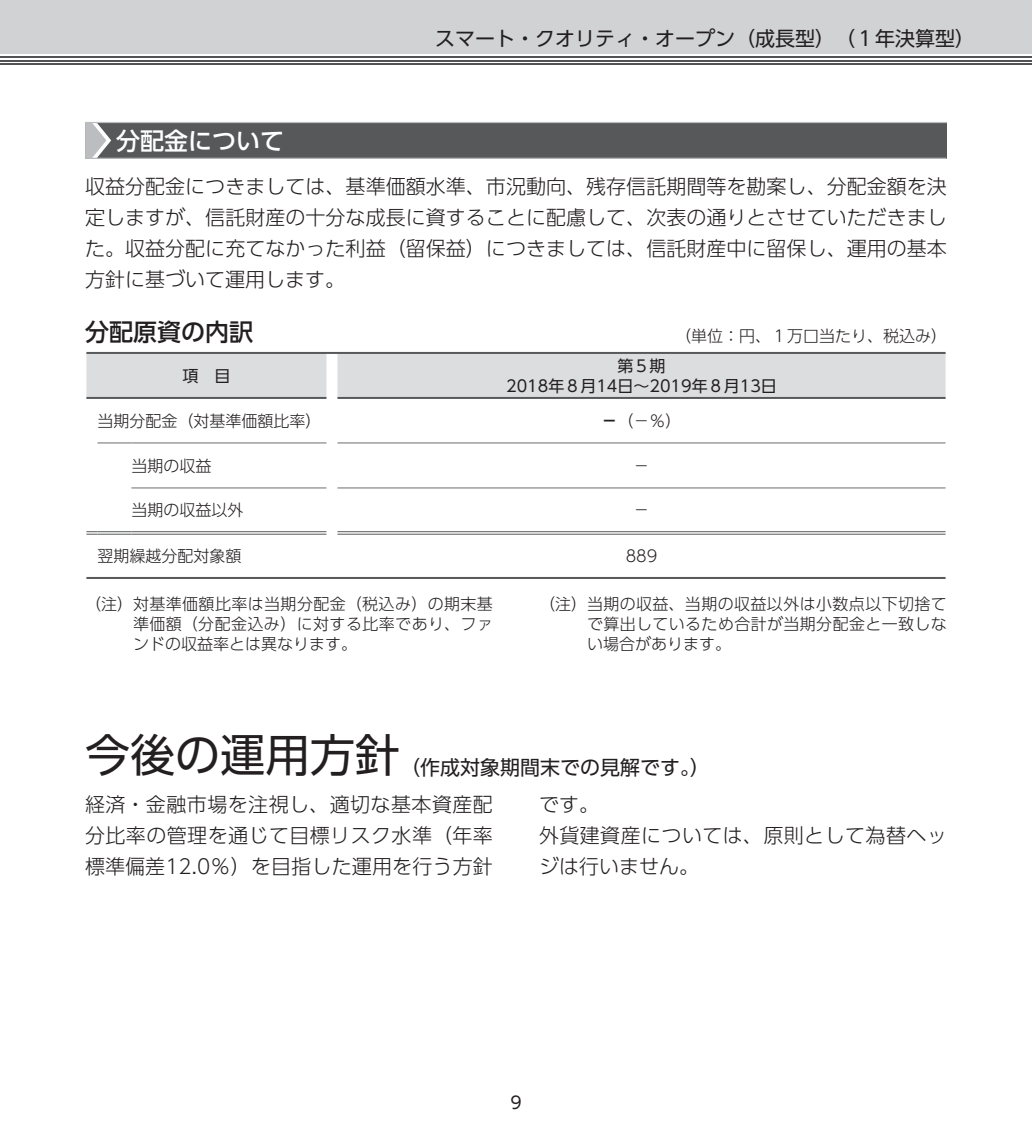
<style>
.page{position:relative;width:1032px;height:1134px;background:#fff}
.page>*{position:absolute;margin:0;border:0;box-sizing:border-box;transform-origin:0 0}
.t1{font:45px "UD Shin Go Pro Regular 90 msp RKSJ H";color:#231f20}
.t2{font:24px "UD Shin Go Pro Medium 90 msp RKSJ H";color:#fff}
.t3{font:24px "UD Shin Go Pro Medium 90 msp RKSJ H";color:#231f20}
.t4{font:20px/31px "UD Shin Go Pro Light 90 msp RKSJ H";letter-spacing:.005em;color:#231f20;text-align:justify}
.t5{font:20px "UD Shin Go Pro Regular 90 msp RKSJ H";color:#231f20}
.t6{font:17px "UD Shin Go Pro Regular 90 msp RKSJ H";color:#231f20}
.t7{font:16px/20px "UD Shin Go Pro Light 90 msp RKSJ H";letter-spacing:.025em;color:#231f20;text-align:justify}
.t8{font:16px "UD Shin Go Pro Light 90 msp RKSJ H";color:#231f20}
.t9{font:16px/20px "UD Shin Go Pro Regular 90 msp RKSJ H";color:#231f20;text-align:center}
.s1{font-family:"UD Shin Go Pro De Bold 90 msp RKSJ H"}
</style>
<div class="page">
<div style="left:0;top:0;width:1032px;height:54px;background:#d1d2d4"></div>
<hr style="left:0;top:63px;width:1032px;height:2px;background:#535355">
<hr style="left:0;top:60px;width:1032px;height:1px;background:#535355">
<hr style="left:0;top:56px;width:1032px;height:2px;background:#535355">
<div style="left:85px;top:122px;width:862px;height:36px;background:#57585a"></div>
<hr style="left:85px;top:158px;width:861px;height:1px;background:#bcbdc0">
<hr style="left:85px;top:122px;width:862px;height:1px;background:#bcbdc0">
<svg style="left:85px;top:123px;width:26px;height:35px"></svg>
<div style="left:86px;top:354px;width:859px;height:44px;background:#dcdddf"></div>
<hr style="left:337px;top:443px;width:608px;height:1px;background:#6c6d70">
<hr style="left:337px;top:488px;width:608px;height:1px;background:#6c6d70">
<hr style="left:131px;top:443px;width:195px;height:1px;background:#6c6d70">
<hr style="left:131px;top:488px;width:195px;height:1px;background:#6c6d70">
<hr style="left:86px;top:352px;width:859px;height:2px;background:#57585a">
<hr style="left:97px;top:443px;width:34px;height:1px;background:#6c6d70">
<hr style="left:86px;top:397px;width:240px;height:2px;background:#57585a">
<hr style="left:337px;top:397px;width:608px;height:2px;background:#57585a">
<hr style="left:86px;top:577px;width:859px;height:2px;background:#57585a">
<svg style="left:86px;top:531px;width:11px;height:4px"></svg>
<hr style="left:97px;top:531px;width:34px;height:1px;background:#57585a">
<hr style="left:97px;top:534px;width:34px;height:1px;background:#57585a">
<hr style="left:131px;top:531px;width:195px;height:1px;background:#57585a">
<hr style="left:131px;top:534px;width:195px;height:1px;background:#57585a">
<hr style="left:337px;top:531px;width:608px;height:1px;background:#57585a">
<hr style="left:337px;top:534px;width:608px;height:1px;background:#57585a">
<p class="t5" style="left:435px;top:31px;width:541px">スマート・クオリティ・オープン（成長型）（１年決算型）</p>
<p class="t2" style="left:116px;top:131px;width:170px">分配金について</p>
<p class="t4" style="left:85px;top:173px;width:863px">収益分配金につきましては、基準価額水準、市況動向、残存信託期間等を勘案し、分配金額を決定しますが、信託財産の十分な成長に資することに配慮して、次表の通りとさせていただきました。収益分配に充てなかった利益（留保益）につきましては、信託財産中に留保し、運用の基本方針に基づいて運用します。</p>
<p class="t3" style="left:85px;top:323px;width:170px">分配原資の内訳</p>
<p class="t8" style="left:675px;top:330px;width:273px">（単位：円、１万口当たり、税込み）</p>
<p class="t9" style="left:182px;top:368px;width:49px">項　目</p>
<p class="t9" style="left:506px;top:358px;width:272px">第５期<br>2018年８月14日～2019年８月13日</p>
<p class="t8" style="left:97px;top:415px;width:225px">当期分配金（対基準価額比率）</p>
<p class="t7" style="left:601px;top:413px;width:81px"><span class="s1">－</span>（－％）</p>
<p class="t7" style="left:131px;top:458px;width:81px">当期の収益</p>
<p class="t7" style="left:633px;top:458px;width:17px">－</p>
<p class="t8" style="left:131px;top:504px;width:113px">当期の収益以外</p>
<p class="t7" style="left:633px;top:502px;width:17px">－</p>
<p class="t8" style="left:97px;top:550px;width:145px">翌期繰越分配対象額</p>
<p class="t7" style="left:626px;top:548px;width:33px">889</p>
<p class="t7" style="left:133px;top:596px;width:361px;text-indent:-48px">（注）対基準価額比率は当期分配金（税込み）の期末基準価額（分配金込み）に対する比率であり、ファンドの収益率とは異なります。</p>
<p class="t7" style="left:587px;top:596px;width:361px;text-indent:-48px">（注）当期の収益、当期の収益以外は小数点以下切捨てで算出しているため合計が当期分配金と一致しない場合があります。</p>
<h1 class="t1" style="left:85px;top:738px;width:316px">今後の運用方針</h1>
<p class="t5" style="left:400px;top:759px;width:311px">（作成対象期間末での見解です。）</p>
<p class="t4" style="left:85px;top:791px;width:409px">経済・金融市場を注視し、適切な基本資産配分比率の管理を通じて目標リスク水準（年率標準偏差12.0％）を目指した運用を行う方針</p>
<p class="t4" style="left:539px;top:791px;width:409px;text-align:left">です。<br>外貨建資産については、原則として為替ヘッジは行いません。</p>
<p class="t6" style="left:510px;top:1096px;width:13px">9</p>
</div>
